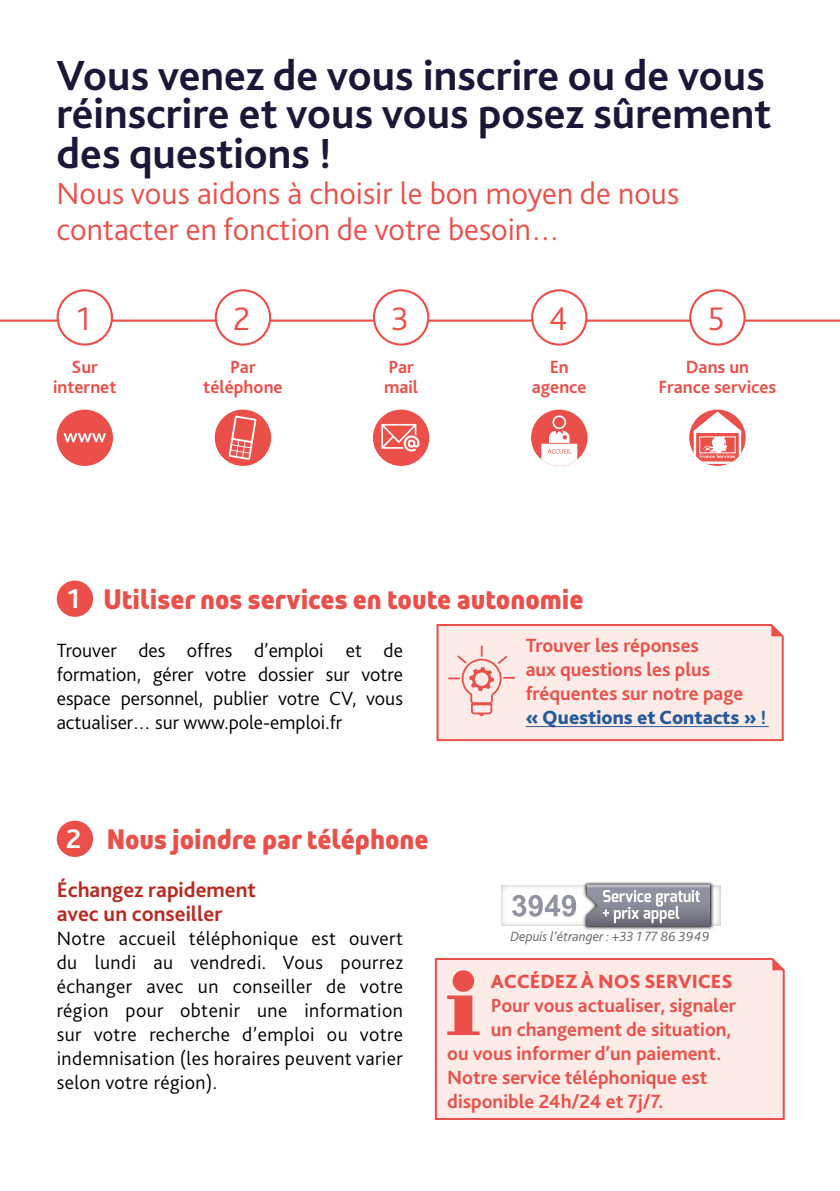
<style>
.page{position:relative;width:840px;height:1191px;background:#fff}
.page>*{position:absolute;margin:0;border:0;box-sizing:border-box;transform-origin:0 0}
.t1{font:700 44px/38.8px "Bliss 2";color:#1d1737}
.t2{font:300 34px "Bliss 2";color:#ea5049}
.t3{font:300 32px/36px "Bliss 2";color:#ea5049}
.t4{font:700 28px "Pole Emploi Pro";color:#ea5049}
.t5{font:700 22px/24px "Bliss 2";color:#b82a21}
.t6{font:300 20px/24px "Bliss 2";letter-spacing:.005em;color:#000;text-align:justify}
.t7{font:700 20px/24px "Bliss 2";color:#ea5049}
.t8{font:800 20px "Bliss 2";color:#ea5049}
.t9{font:700 18.4px/19.8px "Bliss 2";color:#ea5049;text-align:center}
.t10{font:italic 300 14px "Bliss 2";color:#646363}
.s1{font-family:"Bliss 2";font-size:28.2px;color:#fff}
.s2{font-weight:800;color:#265b9b}
.s3{color:#265b9b}
</style>
<div class="page">
<hr style="left:0;top:319px;width:839px;height:3px;background:#ea5049">
<div style="left:58px;top:290px;width:54px;height:54px;background:#fff;border-radius:50%"></div>
<div style="left:57px;top:289px;width:56px;height:57px;border:2px solid #ea5049;border-radius:50%"></div>
<div style="left:216px;top:290px;width:54px;height:54px;background:#fff;border-radius:50%"></div>
<div style="left:215px;top:289px;width:56px;height:57px;border:2px solid #ea5049;border-radius:50%"></div>
<div style="left:374px;top:290px;width:54px;height:54px;background:#fff;border-radius:50%"></div>
<div style="left:372px;top:289px;width:57px;height:57px;border:2px solid #ea5049;border-radius:50%"></div>
<div style="left:532px;top:290px;width:54px;height:54px;background:#fff;border-radius:50%"></div>
<div style="left:530px;top:289px;width:57px;height:57px;border:2px solid #ea5049;border-radius:50%"></div>
<div style="left:690px;top:290px;width:54px;height:54px;background:#fff;border-radius:50%"></div>
<div style="left:688px;top:289px;width:57px;height:57px;border:2px solid #ea5049;border-radius:50%"></div>
<div style="left:57px;top:409px;width:56px;height:57px;background:#ea5049;border-radius:50%"></div>
<svg style="left:63px;top:433px;width:43px;height:9px"></svg>
<div style="left:215px;top:409px;width:56px;height:57px;background:#ea5049;border-radius:50%"></div>
<svg style="left:228px;top:415px;width:28px;height:45px"></svg>
<div style="left:373px;top:409px;width:56px;height:57px;background:#ea5049;border-radius:50%"></div>
<svg style="left:381px;top:424px;width:38px;height:27px"></svg>
<svg style="left:530px;top:409px;width:57px;height:57px"></svg>
<svg style="left:541px;top:415px;width:36px;height:51px"></svg>
<svg style="left:688px;top:409px;width:57px;height:57px"></svg>
<svg style="left:692px;top:410px;width:50px;height:55px"></svg>
<div style="left:57px;top:580px;width:36px;height:37px;background:#ea5049;border-radius:50%"></div>
<div style="left:57px;top:820px;width:36px;height:37px;background:#ea5049;border-radius:50%"></div>
<svg style="left:501px;top:885px;width:219px;height:40px"></svg>
<svg style="left:512px;top:895px;width:63px;height:21px"></svg>
<img style="left:582px;top:882px;width:131px;height:48px">
<svg style="left:586px;top:884px;width:123px;height:42px;background:#9c9da7"></svg>
<svg style="left:436px;top:624px;width:348px;height:118px;background:#fae0dd"></svg>
<div style="left:434px;top:958px;width:351px;height:162px;background:#fdebe8"></div>
<h1 class="t1" style="left:57px;top:57px;width:716px">Vous venez de vous inscrire ou de vous réinscrire et vous vous posez sûrement des questions !</h1>
<h3 class="t3" style="left:57px;top:177px;width:623px">Nous vous aidons à choisir le bon moyen de nous contacter en fonction de votre besoin…</h3>
<h2 class="t2" style="left:77px;top:304px;width:15px">1</h2>
<h2 class="t2" style="left:233px;top:304px;width:19px">2</h2>
<h2 class="t2" style="left:391px;top:304px;width:19px">3</h2>
<h2 class="t2" style="left:548px;top:304px;width:20px">4</h2>
<h2 class="t2" style="left:707px;top:304px;width:19px">5</h2>
<p class="t9" style="left:53px;top:358px;width:65px">Sur internet</p>
<p class="t9" style="left:203px;top:358px;width:81px">Par téléphone</p>
<p class="t9" style="left:384px;top:358px;width:36px;text-align:left">Par mail</p>
<p class="t9" style="left:531px;top:358px;width:56px">En agence</p>
<p class="t9" style="left:658px;top:358px;width:119px">Dans un<br>France services</p>
<h3 class="t4" style="left:67px;top:588px;width:517px"><span class="s1">1</span> Utiliser nos services en toute autonomie</h3>
<p class="t6" style="left:57px;top:639px;width:347px">Trouver des offres d’emploi et de formation, gérer votre dossier sur votre espace personnel, publier votre CV, vous actualiser… sur www.pole-emploi.fr</p>
<p class="t7" style="left:525px;top:633px;width:242px">Trouver les réponses<br>aux questions les plus fréquentes sur notre page<br><span class="s2">« Questions et Contacts »</span> <span class="s3">!</span></p>
<h3 class="t4" style="left:66px;top:828px;width:364px"><span class="s1">2</span> Nous joindre par téléphone</h3>
<p class="t5" style="left:57px;top:878px;width:201px">Échangez rapidement avec un conseiller</p>
<p class="t6" style="left:57px;top:927px;width:347px">Notre accueil téléphonique est ouvert du lundi au vendredi. Vous pourrez échanger avec un conseiller de votre région pour obtenir une information sur votre recherche d’emploi ou votre indemnisation (les horaires peuvent varier selon votre région).</p>
<p class="t10" style="left:510px;top:931px;width:200px">Depuis l’étranger : +33 1 77 86 3949</p>
<p class="t8" style="left:490px;top:970px;width:243px">ACCÉDEZ À NOS SERVICES</p>
<p class="t7" style="left:490px;top:993px;width:246px">Pour vous actualiser, signaler</p>
<p class="t7" style="left:490px;top:1017px;width:242px">un changement de situation,</p>
<p class="t7" style="left:447px;top:1041px;width:275px">ou vous informer d’un paiement.</p>
<p class="t7" style="left:447px;top:1065px;width:261px">Notre service téléphonique est</p>
<p class="t7" style="left:447px;top:1089px;width:217px">disponible 24h/24 et 7j/7.</p>
</div>
